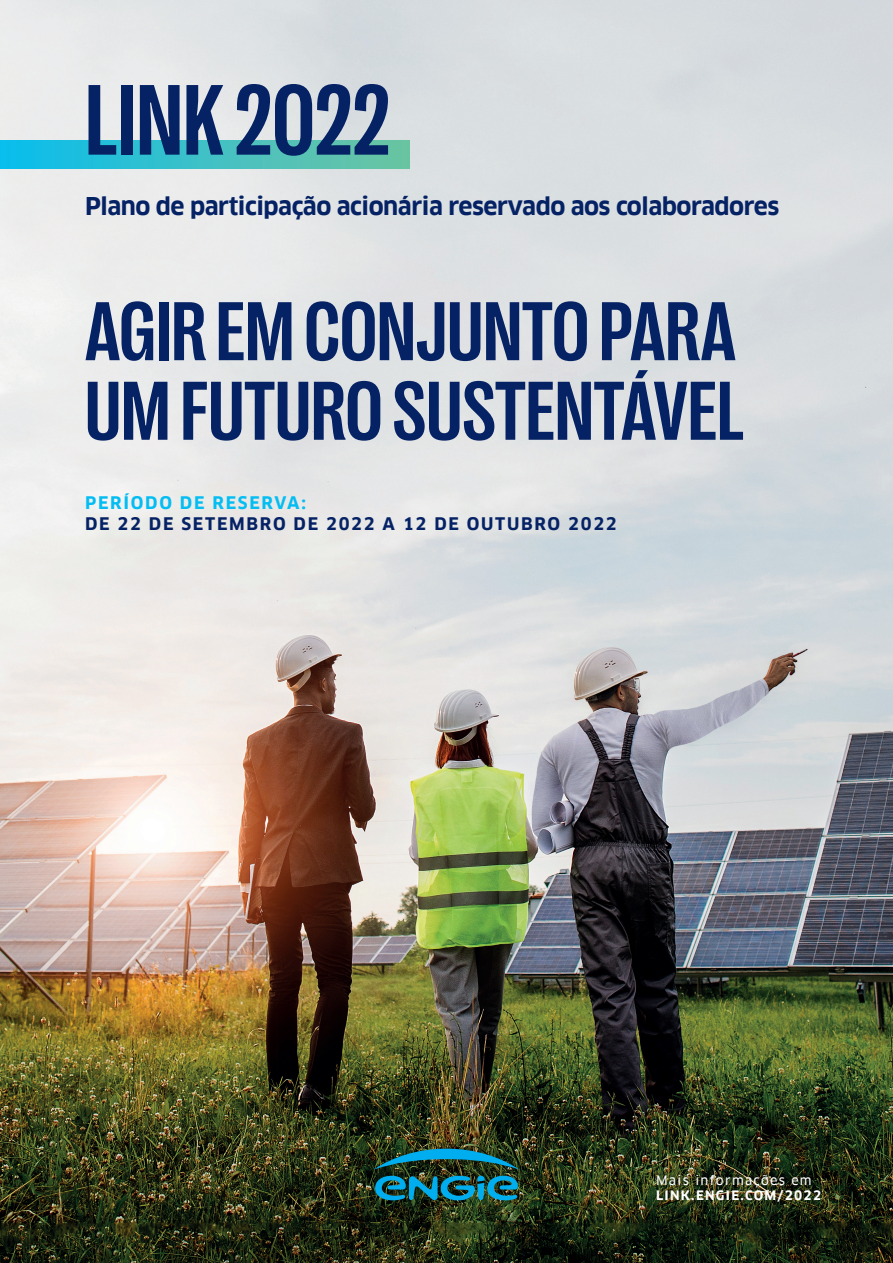
<style>
.page{position:relative;width:893px;height:1263px;background:#fff}
.page>*{position:absolute;margin:0;border:0;box-sizing:border-box;transform-origin:0 0}
.t1{font:700 condensed 101.85px "Right Grotesk";color:#052265}
.t2{font:700 condensed 84.9px/79.5px "Right Grotesk";color:#052265}
.t3{font:700 24px "Clan Offc Pro";letter-spacing:-.02em;color:#052265}
.t4{font:700 16.95px/21.1px "Clan Offc Pro";letter-spacing:.1em;color:#052265}
.t5{font:700 12.75px/15.3px "Clan Offc Pro";letter-spacing:.1em;color:#fff}
.s1{color:#04bdf2}
.s2{font-family:"Clan Offc Pro News";font-weight:400}
</style>
<div class="page">
<img style="left:0;top:0;width:893px;height:1263px">
<div style="left:0;top:141px;width:410px;height:28px;background:linear-gradient(to right,#0abded,#70c4a0)"></div>
<svg style="left:374px;top:1149px;width:145px;height:20px;background:#1a5f64"></svg>
<img style="left:375px;top:1176px;width:143px;height:24px">
<p class="t1" style="left:85px;top:67px;width:307px">LINK 2022</p>
<p class="t3" style="left:85px;top:193px;width:696px">Plano de participação acionária reservado aos colaboradores</p>
<p class="t2" style="left:85px;top:292px;width:661px">AGIR EM CONJUNTO PARA<br>UM FUTURO SUSTENTÁVEL</p>
<p class="t4" style="left:85px;top:492px;width:533px"><span class="s1">PERÍODO DE RESERVA:<br></span>DE 22 DE SETEMBRO DE 2022 A 12 DE OUTUBRO 2022</p>
<p class="t5" style="left:656px;top:1172px;width:167px"><span class="s2">Mais informações em<br></span>LINK.ENGIE.COM/2022</p>
</div>
